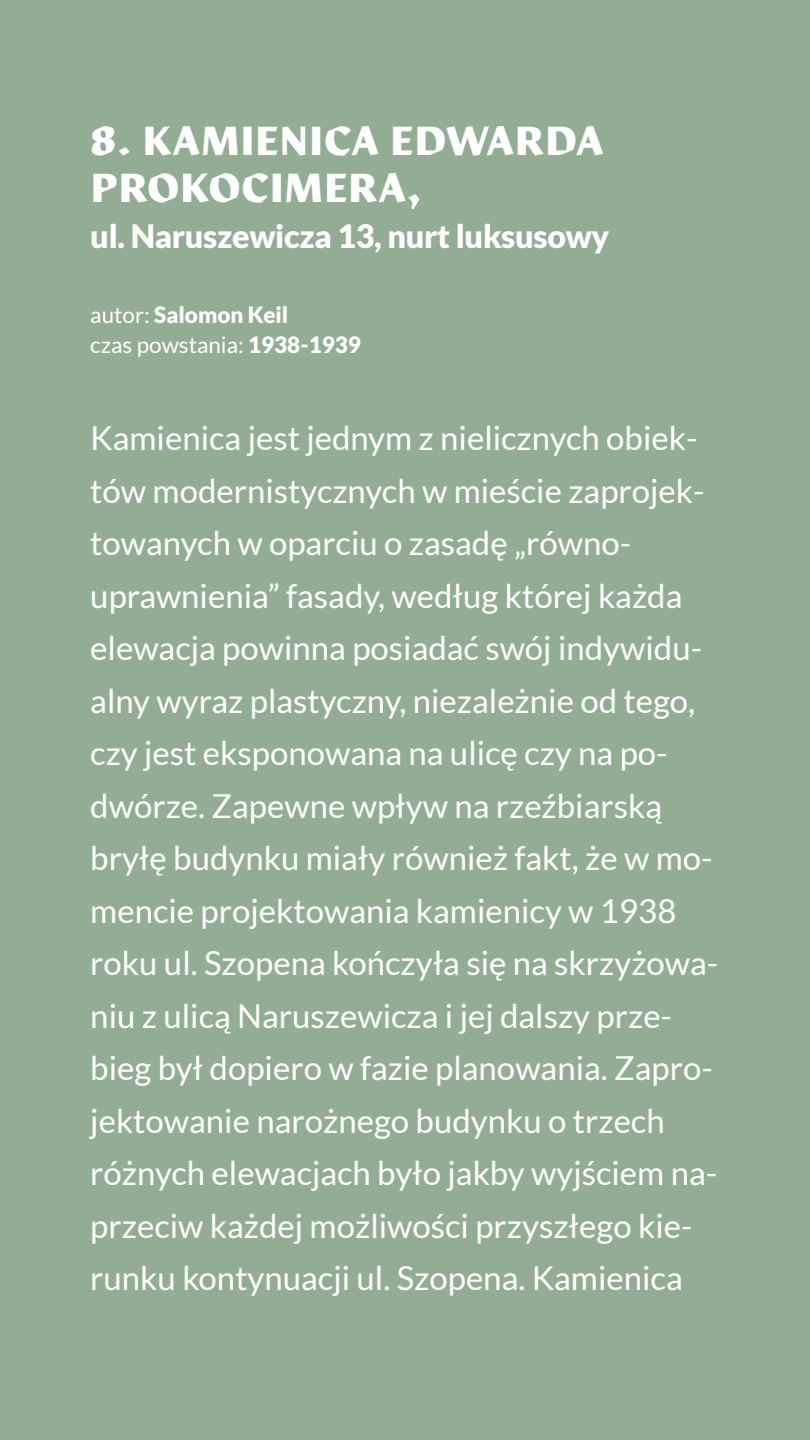
<style>
.page{position:relative;width:810px;height:1440px;background:#93ad94}
.page>*{position:absolute;margin:0;border:0;box-sizing:border-box;transform-origin:0 0}
.t1{font:700 38.47px/46.2px "Manofa";color:#fff}
.t2{font:33px/52.5px "Lato";color:#fff}
.t3{font:900 32.25px "Lato";letter-spacing:-.01em;color:#fff}
.t4{font:22.5px/30px "Lato";color:#fff}
.s1{font-weight:900}
</style>
<div class="page">
<p class="t1" style="left:90px;top:115px;width:515px">8. KAMIENICA EDWARDA<br>PROKOCIMERA,</p>
<p class="t3" style="left:90px;top:217px;width:521px">ul. Naruszewicza 13, nurt luksusowy</p>
<p class="t4" style="left:90px;top:300px;width:272px">autor: <span class="s1">Salomon Keil<br></span>czas powstania: <span class="s1">1938-1939</span></p>
<p class="t2" style="left:90px;top:412px;width:630px">Kamienica jest jednym z nielicznych obiek&shy;tów modernistycznych w mieście zaprojek&shy;towanych w oparciu o zasadę „równo&shy;uprawnienia” fasady, według której każda elewacja powinna posiadać swój indywidu&shy;alny wyraz plastyczny, niezależnie od tego, czy jest eksponowana na ulicę czy na po&shy;dwórze. Zapewne wpływ na rzeźbiarską bryłę budynku miały również fakt, że w mo&shy;mencie projektowania kamienicy w 1938 roku ul. Szopena kończyła się na skrzyżowa&shy;niu z ulicą Naruszewicza i jej dalszy prze&shy;bieg był dopiero w fazie planowania. Zapro&shy;jektowanie narożnego budynku o trzech różnych elewacjach było jakby wyjściem na&shy;przeciw każdej możliwości przyszłego kie&shy;runku kontynuacji ul. Szopena. Kamienica</p>
</div>
